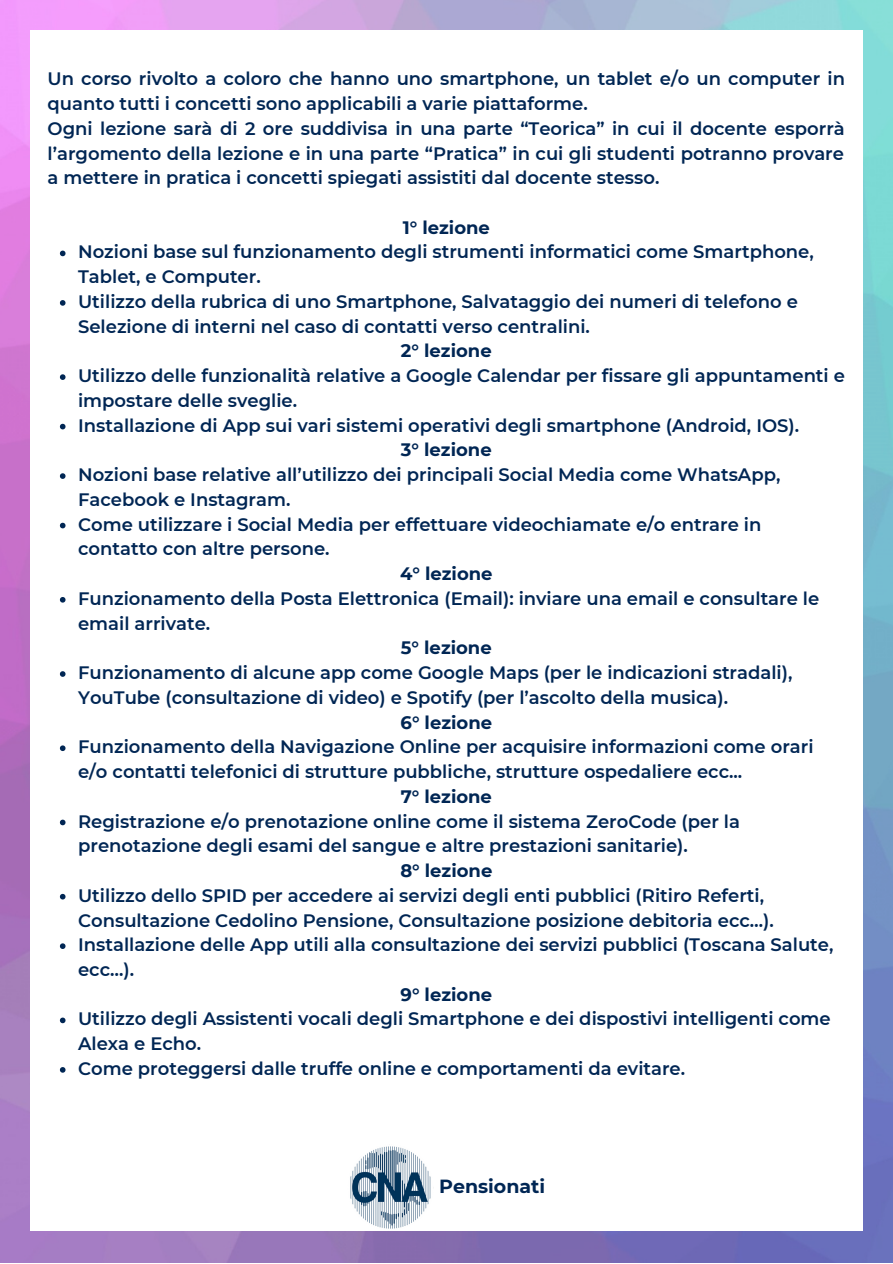
<style>
.page{position:relative;width:893px;height:1264px;background:#fff}
.page>*{position:absolute;margin:0;border:0;box-sizing:border-box;transform-origin:0 0}
.t1{font:700 19.05px "Montserrat";color:#002654}
.t2{font:600 18px/24.8px "Montserrat";color:#002654}
.t3{font:700 18px "Montserrat";color:#002654}
</style>
<div class="page">
<img style="left:0;top:0;width:892px;height:1262px">
<div style="left:30px;top:31px;width:832px;height:1200px;background:#fff"></div>
<img style="left:350px;top:1146px;width:81px;height:83px">
<svg style="left:60px;top:250px;width:5px;height:6px"></svg>
<svg style="left:60px;top:300px;width:5px;height:6px"></svg>
<svg style="left:60px;top:374px;width:5px;height:6px"></svg>
<svg style="left:60px;top:424px;width:5px;height:5px"></svg>
<svg style="left:60px;top:473px;width:5px;height:6px"></svg>
<svg style="left:60px;top:523px;width:5px;height:5px"></svg>
<svg style="left:60px;top:597px;width:5px;height:5px"></svg>
<svg style="left:60px;top:671px;width:5px;height:6px"></svg>
<svg style="left:60px;top:745px;width:5px;height:6px"></svg>
<svg style="left:60px;top:819px;width:5px;height:6px"></svg>
<svg style="left:60px;top:893px;width:5px;height:6px"></svg>
<svg style="left:60px;top:943px;width:5px;height:6px"></svg>
<svg style="left:60px;top:1017px;width:5px;height:6px"></svg>
<svg style="left:60px;top:1067px;width:5px;height:5px"></svg>
<p class="t2" style="left:48px;top:66px;width:799px">Un corso rivolto a coloro che hanno uno smartphone, un tablet e/o un computer in quanto tutti i concetti sono applicabili a varie piattaforme.<br>Ogni lezione sarà di 2 ore suddivisa in una parte “Teorica” in cui il docente esporrà l’argomento della lezione e in una parte “Pratica” in cui gli studenti potranno provare a mettere in pratica i concetti spiegati assistiti dal docente stesso.</p>
<p class="t3" style="left:402px;top:216px;width:89px">1° lezione</p>
<p class="t2" style="left:78px;top:240px;width:737px">Nozioni base sul funzionamento degli strumenti informatici come Smartphone, Tablet, e Computer.<br>Utilizzo della rubrica di uno Smartphone, Salvataggio dei numeri di telefono e Selezione di interni nel caso di contatti verso centralini.</p>
<p class="t2" style="left:78px;top:363px;width:768px">Utilizzo delle funzionalità relative a Google Calendar per fissare gli appuntamenti e impostare delle sveglie.<br>Installazione di App sui vari sistemi operativi degli smartphone (Android, IOS).</p>
<p class="t2" style="left:78px;top:462px;width:703px">Nozioni base relative all’utilizzo dei principali Social Media come WhatsApp, Facebook e Instagram.<br>Come utilizzare i Social Media per effettuare videochiamate e/o entrare in contatto con altre persone.</p>
<p class="t2" style="left:78px;top:586px;width:742px">Funzionamento della Posta Elettronica (Email): inviare una email e consultare le email arrivate.</p>
<p class="t2" style="left:78px;top:660px;width:715px">Funzionamento di alcune app come Google Maps (per le indicazioni stradali),<br>YouTube (consultazione di video) e Spotify (per l’ascolto della musica).</p>
<p class="t2" style="left:78px;top:734px;width:737px">Funzionamento della Navigazione Online per acquisire informazioni come orari e/o contatti telefonici di strutture pubbliche, strutture ospedaliere ecc...</p>
<p class="t2" style="left:78px;top:808px;width:663px">Registrazione e/o prenotazione online come il sistema ZeroCode (per la prenotazione degli esami del sangue e altre prestazioni sanitarie).</p>
<p class="t2" style="left:78px;top:882px;width:756px">Utilizzo dello SPID per accedere ai servizi degli enti pubblici (Ritiro Referti, Consultazione Cedolino Pensione, Consultazione posizione debitoria ecc…).<br>Installazione delle App utili alla consultazione dei servizi pubblici (Toscana Salute, ecc…).</p>
<p class="t2" style="left:78px;top:1006px;width:754px">Utilizzo degli Assistenti vocali degli Smartphone e dei dispostivi intelligenti come<br>Alexa e Echo.<br>Come proteggersi dalle truffe online e comportamenti da evitare.</p>
<p class="t3" style="left:401px;top:340px;width:92px">2° lezione</p>
<p class="t3" style="left:401px;top:439px;width:92px">3° lezione</p>
<p class="t3" style="left:400px;top:562px;width:94px">4° lezione</p>
<p class="t3" style="left:401px;top:637px;width:92px">5° lezione</p>
<p class="t3" style="left:400px;top:711px;width:93px">6° lezione</p>
<p class="t3" style="left:400px;top:785px;width:93px">7° lezione</p>
<p class="t3" style="left:400px;top:859px;width:93px">8° lezione</p>
<p class="t3" style="left:400px;top:983px;width:93px">9° lezione</p>
<p class="t1" style="left:439px;top:1174px;width:108px">Pensionati</p>
</div>
